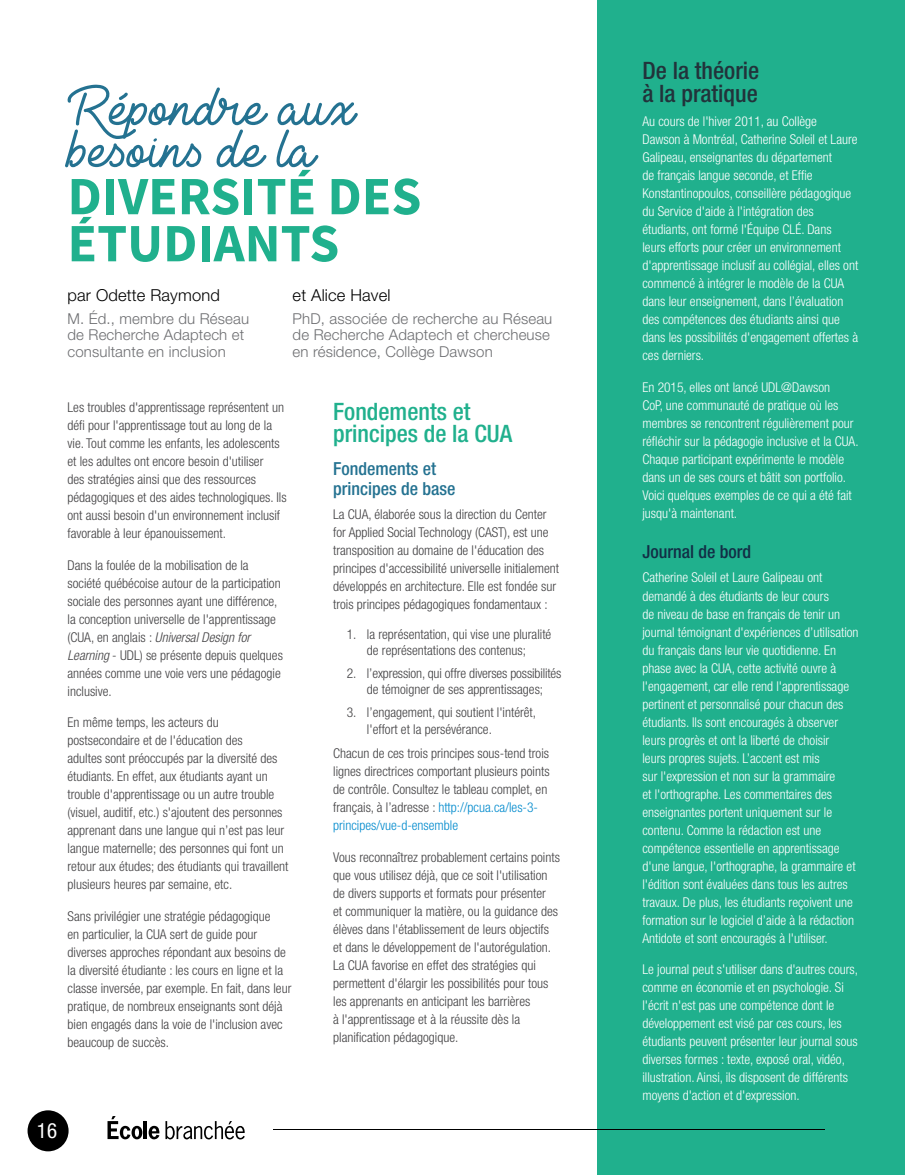
<style>
.page{position:relative;width:905px;height:1175px;background:#fff}
.page>*{position:absolute;margin:0;border:0;box-sizing:border-box;transform-origin:0 0}
.t1{font:54px/42px "Lieto Me";color:#247291}
.t2{font:700 54px/47.1px "Source Sans Pro";color:#20b08d}
.t3{font:500 condensed 24px/22.5px "Helvetica Neue LT Std";color:#20b08d}
.t4{font:500 condensed 24px/22.5px "Helvetica Neue LT Std";color:#22333b}
.t5{font:condensed 21px "Helvetica Neue LT Std";color:#fff}
.t6{font:500 condensed 18px/19.5px "Helvetica Neue LT Std";color:#247291}
.t7{font:500 condensed 18px "Helvetica Neue LT Std";color:#122e46}
.t8{font:300 16.5px "Helvetica Neue LT Std";letter-spacing:.01em;color:#000}
.t9{font:300 15px/16.5px "Helvetica Neue LT Std";letter-spacing:.01em;color:#6d6e71}
.t10{font:300 condensed 13.5px/18px "Helvetica Neue LT Std";color:#414042}
.t11{font:300 condensed 13.5px/18px "Helvetica Neue LT Std";color:#fff}
.s1{font-style:italic}
.s2{color:#008acd}
</style>
<div class="page">
<svg style="left:107px;top:1116px;width:35px;height:23px"></svg>
<hr style="left:144px;top:1121px;width:3px;height:18px;background:#000">
<svg style="left:149px;top:1125px;width:10px;height:14px"></svg>
<svg style="left:165px;top:1121px;width:80px;height:18px"></svg>
<div style="left:28px;top:1110px;width:41px;height:41px;background:#000;border-radius:50%"></div>
<div style="left:597px;top:0;width:307px;height:1174px;background:#20b08d"></div>
<hr style="left:274px;top:1129px;width:551px;height:1px;background:#000">
<h1 class="t1" style="left:68px;top:85px;width:293px">Répondre aux besoins de la</h1>
<h1 class="t2" style="left:68px;top:171px;width:355px">DIVERSITÉ DES<br>ÉTUDIANTS</h1>
<p class="t8" style="left:68px;top:284px;width:154px">par Odette Raymond</p>
<p class="t9" style="left:68px;top:310px;width:183px">M. Éd., membre du Réseau de Recherche Adaptech et consultante en inclusion</p>
<p class="t8" style="left:292px;top:284px;width:99px">et Alice Havel</p>
<p class="t9" style="left:292px;top:310px;width:261px">PhD, associée de recherche au Réseau de Recherche Adaptech et chercheuse en résidence, Collège Dawson</p>
<p class="t10" style="left:68px;top:398px;width:221px">Les troubles d'apprentissage représentent un défi pour l'apprentissage tout au long de la vie. Tout comme les enfants, les adolescents et les adultes ont encore besoin d'utiliser<br>des stratégies ainsi que des ressources pédagogiques et des aides technologiques. Ils ont aussi besoin d'un environnement inclusif favorable à leur épanouissement.</p>
<p class="t10" style="left:68px;top:556px;width:217px">Dans la foulée de la mobilisation de la société québécoise autour de la participation sociale des personnes ayant une différence, la conception universelle de l'apprentissage (CUA, en anglais : <span class="s1">Universal Design for Learning</span> - UDL) se présente depuis quelques années comme une voie vers une pédagogie inclusive.</p>
<p class="t10" style="left:68px;top:713px;width:222px">En même temps, les acteurs du postsecondaire et de l'éducation des<br>adultes sont préoccupés par la diversité des étudiants. En effet, aux étudiants ayant un trouble d'apprentissage ou un autre trouble (visuel, auditif, etc.) s'ajoutent des personnes apprenant dans une langue qui n’est pas leur langue maternelle; des personnes qui font un retour aux études; des étudiants qui travaillent plusieurs heures par semaine, etc.</p>
<p class="t10" style="left:68px;top:906px;width:225px">Sans privilégier une stratégie pédagogique<br>en particulier, la CUA sert de guide pour diverses approches répondant aux besoins de la diversité étudiante : les cours en ligne et la classe inversée, par exemple. En fait, dans leur pratique, de nombreux enseignants sont déjà bien engagés dans la voie de l'inclusion avec beaucoup de succès.</p>
<h2 class="t3" style="left:333px;top:399px;width:181px">Fondements et principes de la CUA</h2>
<h3 class="t6" style="left:333px;top:459px;width:124px">Fondements et principes de base</h3>
<p class="t10" style="left:333px;top:505px;width:227px">La CUA, élaborée sous la direction du Center for Applied Social Technology (CAST), est une transposition au domaine de l'éducation des principes d'accessibilité universelle initialement développés en architecture. Elle est fondée sur trois principes pédagogiques fondamentaux :</p>
<p class="t10" style="left:346px;top:626px;width:206px;line-height:16.2px;text-align:center">1. la représentation, qui vise une pluralité de représentations des contenus;</p>
<p class="t10" style="left:346px;top:665px;width:216px;line-height:16.2px;text-align:center">2. l’expression, qui offre diverses possibilités de témoigner de ses apprentissages;</p>
<p class="t10" style="left:367px;top:704px;width:171px;line-height:16.2px;text-indent:-20px">3. l’engagement, qui soutient l'intérêt, l'effort et la persévérance.</p>
<p class="t10" style="left:333px;top:744px;width:218px">Chacun de ces trois principes sous-tend trois lignes directrices comportant plusieurs points de contrôle. Consultez le tableau complet, en français, à l’adresse : <span class="s2">http://pcua.ca/les-3- principes/vue-d-ensemble</span></p>
<p class="t10" style="left:333px;top:848px;width:228px">Vous reconnaîtrez probablement certains points que vous utilisez déjà, que ce soit l'utilisation de divers supports et formats pour présenter<br>et communiquer la matière, ou la guidance des élèves dans l'établissement de leurs objectifs et dans le développement de l'autorégulation.<br>La CUA favorise en effet des stratégies qui permettent d'élargir les possibilités pour tous les apprenants en anticipant les barrières<br>à l'apprentissage et à la réussite dès la planification pédagogique.</p>
<h3 class="t5" style="left:37px;top:1118px;width:22px">16</h3>
<h2 class="t4" style="left:642px;top:59px;width:118px">De la théorie à la pratique</h2>
<p class="t11" style="left:642px;top:112px;width:217px">Au cours de l'hiver 2011, au Collège Dawson à Montréal, Catherine Soleil et Laure Galipeau, enseignantes du département<br>de français langue seconde, et Effie Konstantinopoulos, conseillère pédagogique du Service d'aide à l'intégration des étudiants, ont formé l'Équipe CLÉ. Dans<br>leurs efforts pour créer un environnement d'apprentissage inclusif au collégial, elles ont commencé à intégrer le modèle de la CUA dans leur enseignement, dans l’évaluation des compétences des étudiants ainsi que dans les possibilités d'engagement offertes à ces derniers.</p>
<p class="t11" style="left:642px;top:378px;width:218px">En 2015, elles ont lancé UDL@Dawson<br>CoP, une communauté de pratique où les membres se rencontrent régulièrement pour réfléchir sur la pédagogie inclusive et la CUA.<br>Chaque participant expérimente le modèle dans un de ses cours et bâtit son portfolio.<br>Voici quelques exemples de ce qui a été fait jusqu'à maintenant.</p>
<h3 class="t7" style="left:642px;top:540px;width:110px">Journal de bord</h3>
<p class="t11" style="left:642px;top:568px;width:218px">Catherine Soleil et Laure Galipeau ont demandé à des étudiants de leur cours<br>de niveau de base en français de tenir un journal témoignant d'expériences d’utilisation du français dans leur vie quotidienne. En phase avec la CUA, cette activité ouvre à l'engagement, car elle rend l'apprentissage pertinent et personnalisé pour chacun des étudiants. Ils sont encouragés à observer leurs progrès et ont la liberté de choisir<br>leurs propres sujets. L’accent est mis<br>sur l'expression et non sur la grammaire<br>et l'orthographe. Les commentaires des enseignantes portent uniquement sur le contenu. Comme la rédaction est une compétence essentielle en apprentissage d'une langue, l'orthographe, la grammaire et l'édition sont évaluées dans tous les autres travaux. De plus, les étudiants reçoivent une formation sur le logiciel d’aide à la rédaction Antidote et sont encouragés à l'utiliser.</p>
<p class="t11" style="left:642px;top:960px;width:217px">Le journal peut s'utiliser dans d'autres cours, comme en économie et en psychologie. Si l'écrit n'est pas une compétence dont le développement est visé par ces cours, les étudiants peuvent présenter leur journal sous diverses formes : texte, exposé oral, vidéo, illustration. Ainsi, ils disposent de différents moyens d'action et d'expression.</p>
</div>
